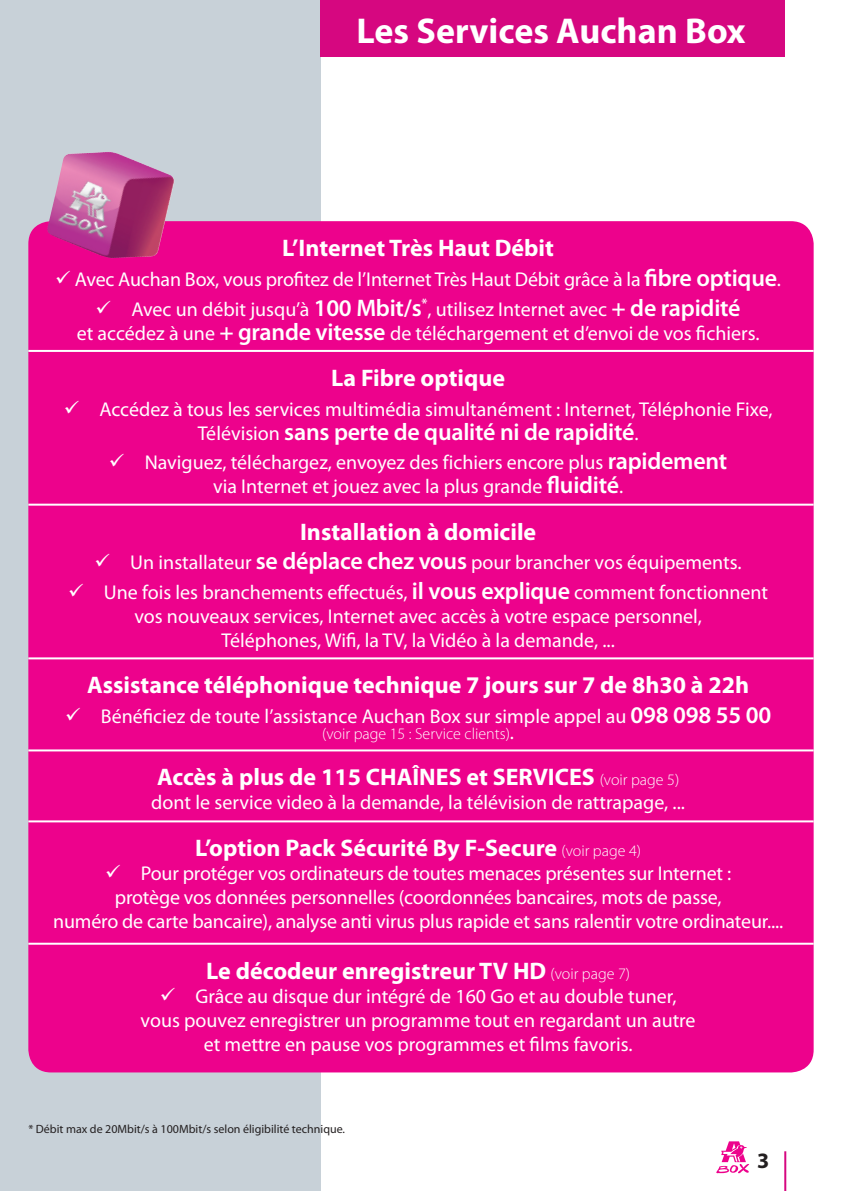
<style>
.page{position:relative;width:842px;height:1191px;background:#fff}
.page>*{position:absolute;margin:0;border:0;box-sizing:border-box;transform-origin:0 0}
.t1{font:700 36px "Myriad Pro";color:#fff}
.t2{font:700 24px "Myriad Pro";color:#fff}
.t3{font:600 24px "Myriad Pro";letter-spacing:-.01em;color:#fff}
.t4{font:700 22px "Myriad Pro";color:#231f20}
.t5{font:20px/24px "Myriad Pro";color:#fff;text-align:center}
.t6{font:300 16px "Myriad Pro";color:#fff}
.t7{font:12px "Myriad Pro";color:#231f20}
.s1{font-weight:600;font-size:24px}
.s2{font-weight:400;font-size:20px}
.s3{font-weight:300;font-size:16px}
</style>
<div class="page">
<div style="left:0;top:0;width:320px;height:1191px;background:#c8d1d8"></div>
<div style="left:320px;top:0;width:465px;height:57px;background:#d60780"></div>
<div style="left:28px;top:221px;width:786px;height:851px;background:#ed028c;border-radius:23px"></div>
<hr style="left:28px;top:350px;width:786px;height:2px;background:#fff">
<hr style="left:28px;top:503px;width:786px;height:2px;background:#fff">
<hr style="left:28px;top:657px;width:786px;height:2px;background:#fff">
<hr style="left:28px;top:942px;width:786px;height:2px;background:#fff">
<hr style="left:28px;top:749px;width:786px;height:2px;background:#fff">
<hr style="left:28px;top:820px;width:786px;height:2px;background:#fff">
<svg style="left:716px;top:1141px;width:33px;height:32px"></svg>
<img style="left:46px;top:152px;width:129px;height:106px">
<hr style="left:784px;top:1151px;width:2px;height:40px;background:#d60780">
<h1 class="t1" style="left:357px;top:7px;width:391px">Les Services Auchan Box</h1>
<p class="t2" style="left:282px;top:232px;width:273px">L’Internet Très Haut Débit</p>
<p class="t5" style="left:55px;top:267px;width:727px">✓ Avec Auchan Box, vous profitez de l’I nternet Très Haut Débit grâce à la <span class="s1">fibre optique</span>.</p>
<p class="t5" style="left:77px;top:296px;width:684px">✓ Avec un débit jusqu’à <span class="s1">100 Mbit/s</span><sup>*</sup>, utilisez I nternet avec <span class="s1">+ de rapidité<br></span>et accédez à une <span class="s1">+ grande vitesse</span> de téléchargement et d’envoi de vos fichiers.</p>
<p class="t2" style="left:331px;top:362px;width:175px">La Fibre optique</p>
<p class="t5" style="left:64px;top:396px;width:710px">✓ Accédez à tous les services multimédia simultanément : I nternet, Téléphonie Fixe,</p>
<p class="t3" style="left:198px;top:416px;width:442px"><span class="s2">Télévision</span> sans perte de qualité ni de rapidité<span class="s2">.</span></p>
<p class="t5" style="left:109px;top:450px;width:620px">✓ Naviguez, téléchargez, envoyez des fichiers encore plus <span class="s1">rapidement </span>via I nternet et jouez avec la plus grande <span class="s1">fluidité</span>.</p>
<p class="t2" style="left:300px;top:516px;width:238px">Installation à domicile</p>
<p class="t5" style="left:95px;top:550px;width:649px">✓ Un installateur <span class="s1">se déplace chez vous</span> pour brancher vos équipements.</p>
<p class="t5" style="left:68px;top:580px;width:702px">✓ Une fois les branchements effectués, <span class="s1">il vous explique</span> comment fonctionnent vos nouveaux services, I nternet avec accès à votre espace personnel,<br>Téléphones, Wifi, la TV, la Vidéo à la demande, ...</p>
<p class="t2" style="left:87px;top:669px;width:663px">Assistance téléphonique technique 7 jours sur 7 de 8h30 à 22h</p>
<p class="t5" style="left:65px;top:704px;width:708px">✓ Bénéficiez de toute l’assistance Auchan Box sur simple appel au <span class="s1">098 098 55 00</span></p>
<p class="t6" style="left:322px;top:724px;width:193px">(voir page 15 : Service clients)<span class="s2">.</span></p>
<p class="t2" style="left:157px;top:761px;width:524px">Accès à plus de 115 CHAÎNES et SERVICES <span class="s3">(voir page 5)</span></p>
<p class="t5" style="left:151px;top:790px;width:535px">dont le service video à la demande, la télévision de rattrapage, ...</p>
<p class="t2" style="left:195px;top:832px;width:447px">L’option Pack Sécurité By F-Secure <span class="s3">(voir page 4)</span></p>
<p class="t5" style="left:53px;top:861px;width:731px">✓ Pour protéger vos ordinateurs de toutes menaces présentes sur I nternet :<br>protège vos données personnelles (coordonnées bancaires, mots de passe,<br>numéro de carte bancaire), analyse anti virus plus rapide et sans ralentir votre ordinateur....</p>
<p class="t2" style="left:206px;top:955px;width:425px">Le décodeur enregistreur TV HD <span class="s3">(voir page 7)</span></p>
<p class="t5" style="left:141px;top:983px;width:556px">✓ Grâce au disque dur intégré de 160 Go et au double tuner, vous pouvez enregistrer un programme tout en regardant un autre et mettre en pause vos programmes et films favoris.</p>
<p class="t7" style="left:28px;top:1121px;width:318px">* Débit max de 20Mbit/s à 100Mbit/s selon éligibilité technique.</p>
<p class="t4" style="left:757px;top:1146px;width:14px">3</p>
</div>
